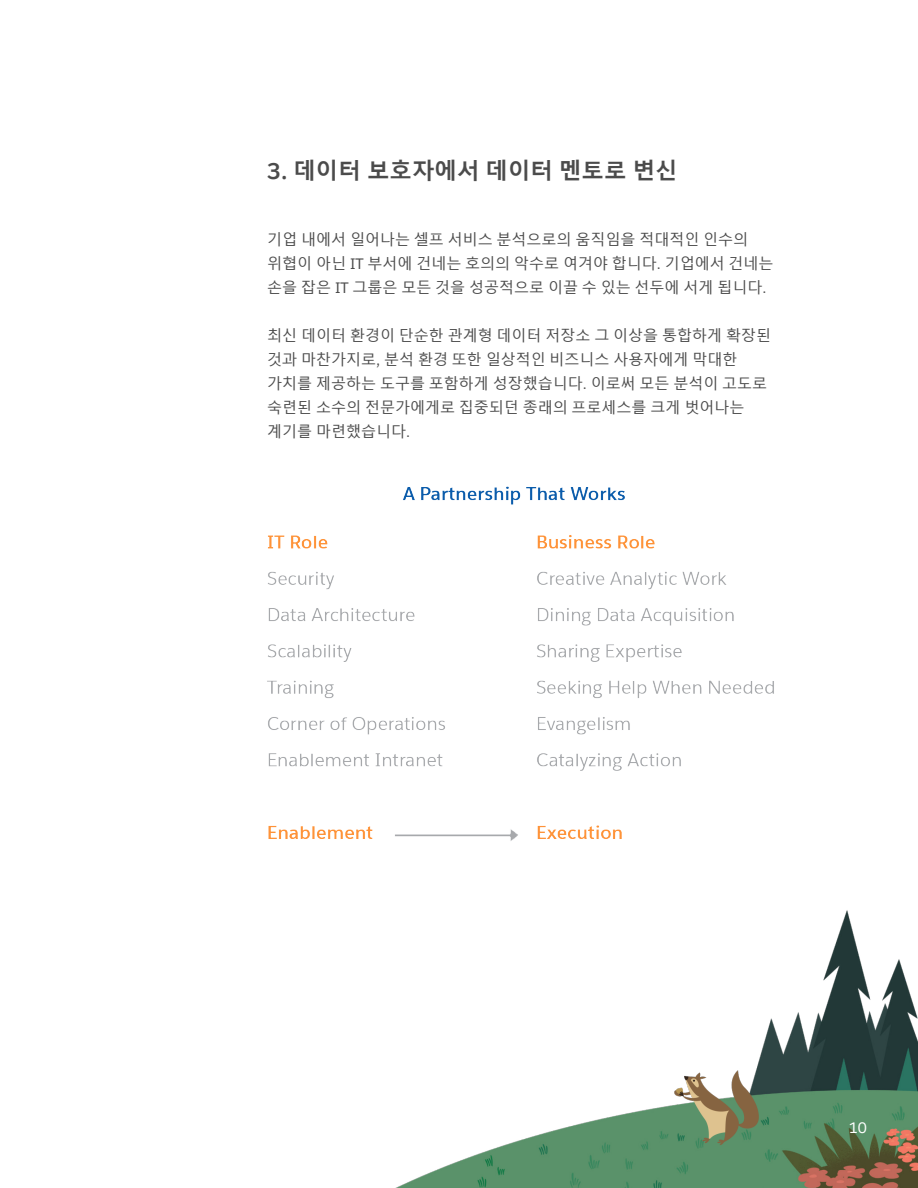
<style>
.page{position:relative;width:918px;height:1188px;background:#fff}
.page>*{position:absolute;margin:0;border:0;box-sizing:border-box;transform-origin:0 0}
.t1{font:700 22.5px "Malgun Gothic";color:#4b4b4b}
.t2{font:15px/24px "Malgun Gothic";color:#4b4b4b}
.Customer_Story_Body{font:15px "Salesforce Sans";color:#fff}
.s1{font-family:"Salesforce Sans"}
</style>
<div class="page">
<img style="left:395px;top:910px;width:523px;height:278px">
<img style="left:267px;top:486px;width:507px;height:355px">
<p class="t1" style="left:267px;top:157px;width:412px"><span class="s1">3.</span> 데이터 보호자에서 데이터 멘토로 변신</p>
<p class="t2" style="left:267px;top:228px;width:508px">기업 내에서 일어나는 셀프 서비스 분석으로의 움직임을 적대적인 인수의 위협이 아닌 <span class="s1">IT</span> 부서에 건네는 호의의 악수로 여겨야 합니다<span class="s1">.</span> 기업에서 건네는 손을 잡은 <span class="s1">IT</span> 그룹은 모든 것을 성공적으로 이끌 수 있는 선두에 서게 됩니다<span class="s1">.</span></p>
<p class="t2" style="left:267px;top:324px;width:505px">최신 데이터 환경이 단순한 관계형 데이터 저장소 그 이상을 통합하게 확장된 것과 마찬가지로<span class="s1">,</span> 분석 환경 또한 일상적인 비즈니스 사용자에게 막대한 가치를 제공하는 도구를 포함하게 성장했습니다<span class="s1">.</span> 이로써 모든 분석이 고도로 숙련된 소수의 전문가에게로 집중되던 종래의 프로세스를 크게 벗어나는 계기를 마련했습니다<span class="s1">.</span></p>
<p class="Customer_Story_Body" style="left:849px;top:1118px;width:20px">10</p>
</div>
